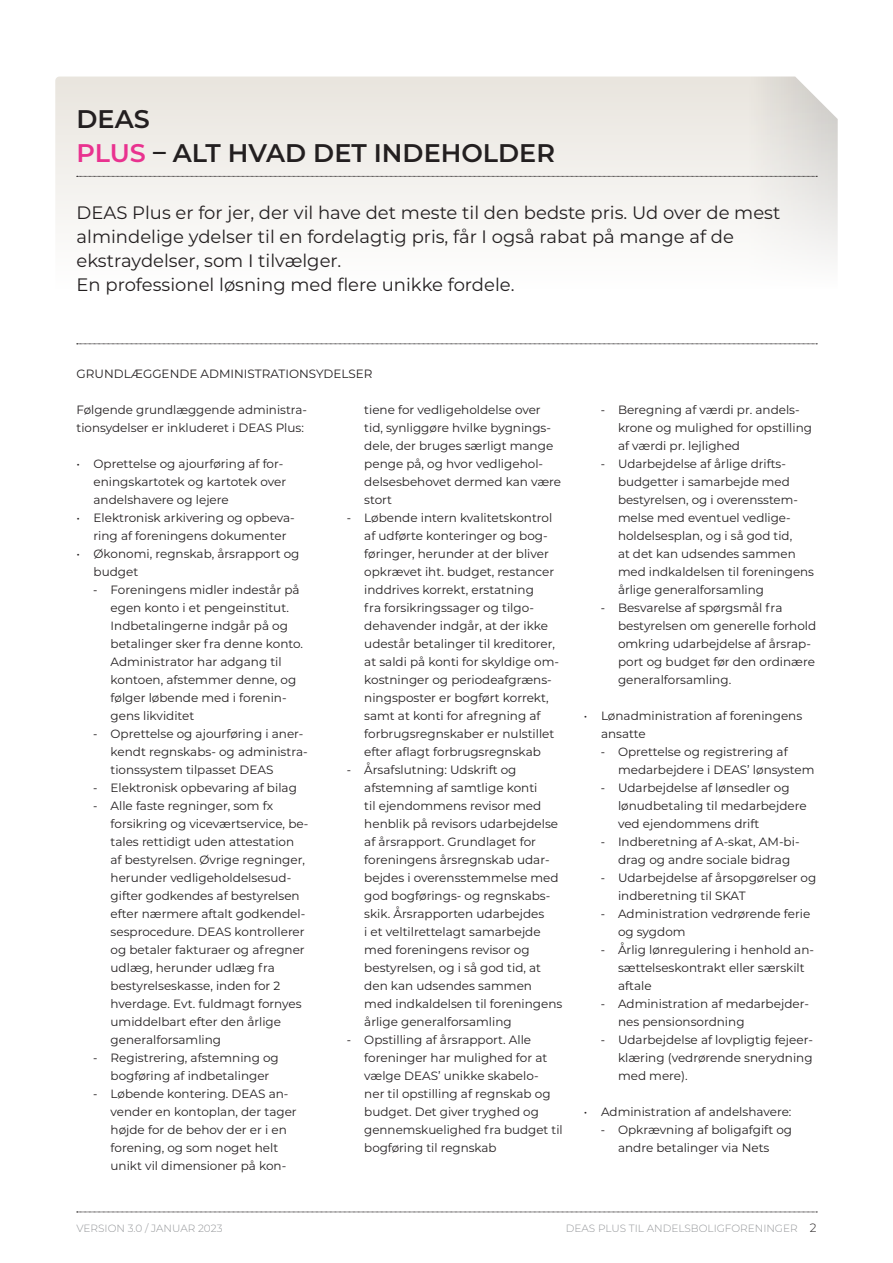
<style>
.page{position:relative;width:893px;height:1263px;background:#fff}
.page>*{position:absolute;margin:0;border:0;box-sizing:border-box;transform-origin:0 0}
.t1{font:600 25.5px "Montserrat";color:#231f20}
.Underrubrik{font:18px/24px "Montserrat";color:#231f20}
.Brodtekst{font:12px/18px "Montserrat";color:#231f20}
.Afsnitsrubrik_ny{font:12px "Montserrat";color:#231f20}
.t2{font:300 10.5px "Montserrat";color:#939598}
.s1{color:#e9328f}
.s2{font-family:"Myriad Pro"}
.s3{font-size:12px;color:#231f20}
</style>
<div class="page">
<svg style="left:55px;top:77px;width:22px;height:149px;fill:#f0eee9"></svg>
<svg style="left:77px;top:344px;width:740px;height:1px"></svg>
<svg style="left:77px;top:77px;width:761px;height:183px"></svg>
<svg style="left:77px;top:1212px;width:740px;height:1px"></svg>
<p class="t1" style="left:77px;top:101px;width:75px">DEAS</p>
<p class="t1" style="left:77px;top:135px;width:480px"><span class="s1">PLUS</span> – ALT HVAD DET INDEHOLDER</p>
<p class="Underrubrik" style="left:77px;top:200px;width:705px">DEAS Plus er for jer, der vil have det meste til den bedste pris. Ud over de mest almindelige ydelser til en fordelagtig pris, får I også rabat på mange af de ekstraydelser, som I tilvælger.<br>En professionel løsning med flere unikke fordele.</p>
<p class="Afsnitsrubrik_ny" style="left:77px;top:365px;width:297px">GRUNDLÆGGENDE ADMINISTRATIONSYDELSER</p>
<p class="Brodtekst" style="left:77px;top:400px;width:232px">Følgende grundlæggende administra&shy;tionsydelser er inkluderet i DEAS Plus:</p>
<p class="Brodtekst" style="left:94px;top:454px;width:194px;text-indent:-17px">• Oprettelse og ajourføring af for&shy;eningskartotek og kartotek over andelshavere og lejere</p>
<p class="Brodtekst" style="left:94px;top:508px;width:203px;text-indent:-17px">• Elektronisk arkivering og opbeva&shy;ring af foreningens dokumenter</p>
<p class="Brodtekst" style="left:94px;top:544px;width:207px;text-indent:-17px">• Økonomi, regnskab, årsrapport og budget</p>
<p class="Brodtekst" style="left:111px;top:580px;width:194px;text-indent:-17px"><span class="s2">-</span> Foreningens midler indestår på egen konto i et pengeinstitut.<br>Indbetalingerne indgår på og betalinger sker fra denne konto.<br>Administrator har adgang til kontoen, afstemmer denne, og følger løbende med i forenin&shy;gens likviditet</p>
<p class="Brodtekst" style="left:111px;top:724px;width:199px;text-indent:-17px"><span class="s2">-</span> Oprettelse og ajourføring i aner&shy;kendt regnskabs- og administra&shy;tionssystem tilpasset DEAS</p>
<p class="Brodtekst" style="left:94px;top:778px;width:205px"><span class="s2">-</span> Elektronisk opbevaring af bilag</p>
<p class="Brodtekst" style="left:111px;top:796px;width:199px;text-indent:-17px"><span class="s2">-</span> Alle faste regninger, som fx forsikring og viceværtservice, be&shy;tales rettidigt uden attestation af bestyrelsen. Øvrige regninger, herunder vedligeholdelsesud&shy;gifter godkendes af bestyrelsen efter nærmere aftalt godkendel&shy;sesprocedure. DEAS kontrollerer og betaler fakturaer og afregner udlæg, herunder udlæg fra bestyrelseskasse, inden for 2 hverdage. Evt. fuldmagt fornyes umiddelbart efter den årlige generalforsamling</p>
<p class="Brodtekst" style="left:111px;top:1048px;width:170px;text-indent:-17px"><span class="s2">-</span> Registrering, afstemning og bogføring af indbetalinger</p>
<p class="Brodtekst" style="left:111px;top:1084px;width:188px;text-indent:-17px"><span class="s2">-</span> Løbende kontering. DEAS an&shy;vender en kontoplan, der tager højde for de behov der er i en forening, og som noget helt unikt vil dimensioner på kon-</p>
<p class="Brodtekst" style="left:364px;top:400px;width:198px">tiene for vedligeholdelse over tid, synliggøre hvilke bygnings&shy;dele, der bruges særligt mange penge på, og hvor vedligehol&shy;delsesbehovet dermed kan være stort</p>
<p class="Brodtekst" style="left:364px;top:508px;width:196px;text-indent:-17px"><span class="s2">-</span> Løbende intern kvalitetskontrol af udførte konteringer og bog&shy;føringer, herunder at der bliver opkrævet iht. budget, restancer inddrives korrekt, erstatning<br>fra forsikringssager og tilgo&shy;dehavender indgår, at der ikke udestår betalinger til kreditorer, at saldi på konti for skyldige om&shy;kostninger og periodeafgræns&shy;ningsposter er bogført korrekt, samt at konti for afregning af forbrugsregnskaber er nulstillet efter aflagt forbrugsregnskab</p>
<p class="Brodtekst" style="left:364px;top:760px;width:200px;text-indent:-17px"><span class="s2">-</span> Årsafslutning: Udskrift og afstemning af samtlige konti<br>til ejendommens revisor med henblik på revisors udarbejdelse af årsrapport. Grundlaget for foreningens årsregnskab udar&shy;bejdes i overensstemmelse med god bogførings- og regnskabs&shy;skik. Årsrapporten udarbejdes<br>i et veltilrettelagt samarbejde med foreningens revisor og bestyrelsen, og i så god tid, at den kan udsendes sammen med indkaldelsen til foreningens årlige generalforsamling</p>
<p class="Brodtekst" style="left:364px;top:1030px;width:200px;text-indent:-17px"><span class="s2">-</span> Opstilling af årsrapport. Alle foreninger har mulighed for at vælge DEAS’ unikke skabelo-<br>ner til opstilling af regnskab og budget. Det giver tryghed og gennemskuelighed fra budget til bogføring til regnskab</p>
<p class="Brodtekst" style="left:618px;top:400px;width:196px;text-indent:-17px"><span class="s2">-</span> Beregning af værdi pr. andels&shy;krone og mulighed for opstilling af værdi pr. lejlighed</p>
<p class="Brodtekst" style="left:618px;top:454px;width:198px;text-indent:-17px"><span class="s2">-</span> Udarbejdelse af årlige drifts&shy;budgetter i samarbejde med bestyrelsen, og i overensstem&shy;melse med eventuel vedlige&shy;holdelsesplan, og i så god tid,<br>at det kan udsendes sammen med indkaldelsen til foreningens årlige generalforsamling</p>
<p class="Brodtekst" style="left:618px;top:598px;width:200px;text-indent:-17px"><span class="s2">-</span> Besvarelse af spørgsmål fra bestyrelsen om generelle forhold omkring udarbejdelse af årsrap&shy;port og budget før den ordinære generalforsamling.</p>
<p class="Brodtekst" style="left:601px;top:706px;width:203px;text-indent:-17px">• Lønadministration af foreningens ansatte</p>
<p class="Brodtekst" style="left:618px;top:742px;width:198px;text-indent:-17px"><span class="s2">-</span> Oprettelse og registrering af medarbejdere i DEAS’ lønsystem</p>
<p class="Brodtekst" style="left:618px;top:778px;width:190px;text-indent:-17px"><span class="s2">-</span> Udarbejdelse af lønsedler og lønudbetaling til medarbejdere ved ejendommens drift</p>
<p class="Brodtekst" style="left:618px;top:832px;width:183px;text-indent:-17px"><span class="s2">-</span> Indberetning af A-skat, AM-bi&shy;drag og andre sociale bidrag</p>
<p class="Brodtekst" style="left:618px;top:868px;width:200px;text-indent:-17px"><span class="s2">-</span> Udarbejdelse af årsopgørelser og indberetning til SKAT</p>
<p class="Brodtekst" style="left:618px;top:904px;width:194px;text-indent:-17px"><span class="s2">-</span> Administration vedrørende ferie og sygdom</p>
<p class="Brodtekst" style="left:618px;top:940px;width:198px;text-indent:-17px"><span class="s2">-</span> Årlig lønregulering i henhold an&shy;sættelseskontrakt eller særskilt aftale</p>
<p class="Brodtekst" style="left:618px;top:994px;width:192px;text-indent:-17px"><span class="s2">-</span> Administration af medarbejder&shy;nes pensionsordning</p>
<p class="Brodtekst" style="left:618px;top:1030px;width:196px;text-align:justify;text-indent:-17px"><span class="s2">-</span> Udarbejdelse af lovpligtig fejeer&shy;klæring (vedrørende snerydning med mere).</p>
<p class="Brodtekst" style="left:584px;top:1102px;width:209px">• Administration af andelshavere:</p>
<p class="Brodtekst" style="left:601px;top:1120px;width:193px;text-align:center"><span class="s2">-</span> Opkrævning af boligafgift og andre betalinger via Nets</p>
<p class="t2" style="left:77px;top:1221px;width:148px">VERSION 3.0 / JANUAR 2023</p>
<p class="t2" style="left:566px;top:1221px;width:252px">DEAS PLUS TIL ANDELSBOLIGFORENINGER <span class="s3">2</span></p>
</div>
